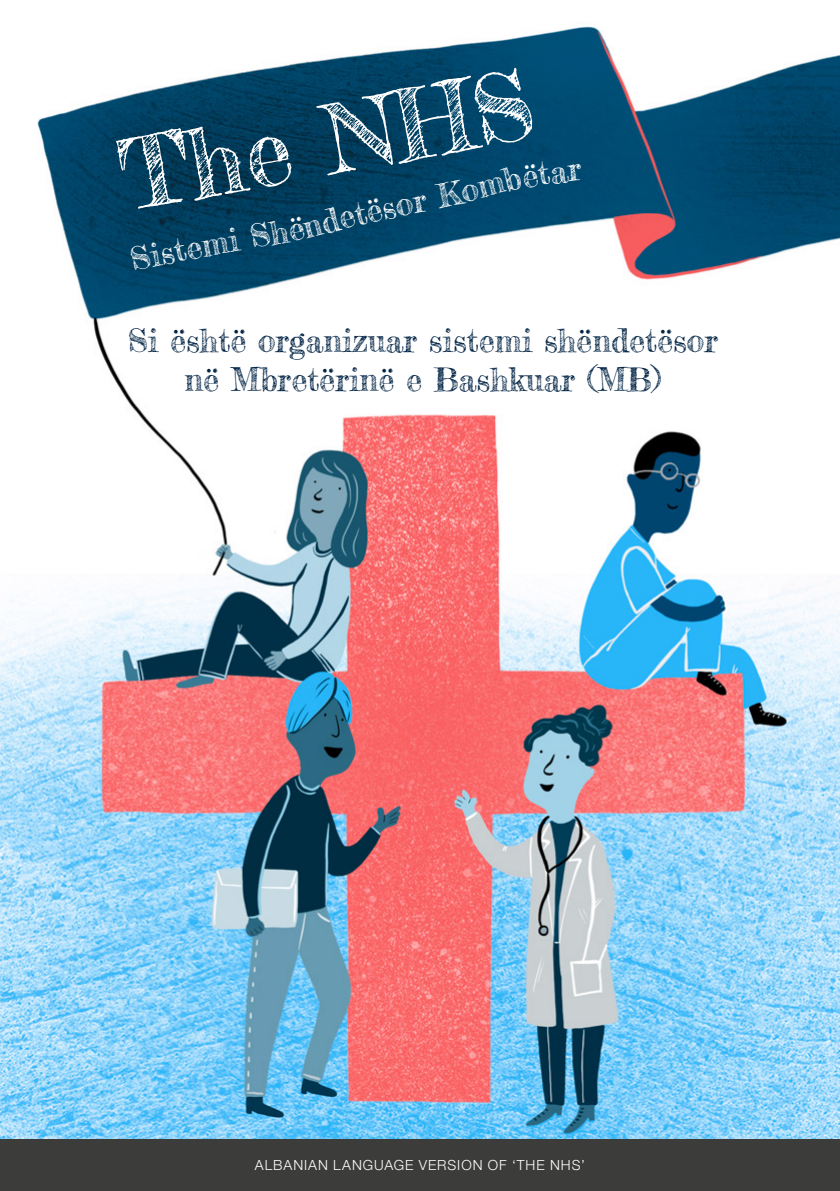
<style>
.page{position:relative;width:840px;height:1191px;background:#fff}
.page>*{position:absolute;margin:0;border:0;box-sizing:border-box;transform-origin:0 0}
.t1{font:96px "Frederickathe Great";color:#fff}
.t2{font:32px/38.4px "Frederickathe Great";color:#002344;text-align:center}
.t3{font:32px "Frederickathe Great";color:#fff}
.t4{font:300 14px "Helvetica Neue";letter-spacing:.07em;color:#fff}
</style>
<div class="page">
<img style="left:0;top:26px;width:839px;height:1114px">
<div style="left:0;top:1140px;width:839px;height:51px;background:#3c3c3b"></div>
<svg style="left:302px;top:206px;width:54px;height:32px;background:#004063"></svg>
<svg style="left:411px;top:164px;width:112px;height:49px;background:#00456a"></svg>
<h1 class="t1" style="left:111px;top:118px;width:419px;rotate:-10deg">The NHS</h1>
<p class="t3" style="left:519px;top:157px;width:61px;rotate:-8deg">ëtar</p>
<p class="t3" style="left:350px;top:195px;width:61px;rotate:-13deg">tëso</p>
<p class="t3" style="left:182px;top:229px;width:121px;rotate:-10deg">emi Shë</p>
<p class="t3" style="left:127px;top:240px;width:58px;rotate:-11deg">Sist</p>
<p class="t2" style="left:128px;top:321px;width:591px">Si është organizuar sistemi shëndetësor në Mbretërinë e Bashkuar (MB)</p>
<p class="t4" style="left:255px;top:1157px;width:331px">ALBANIAN LANGUAGE VERSION OF ‘THE NHS’</p>
</div>
